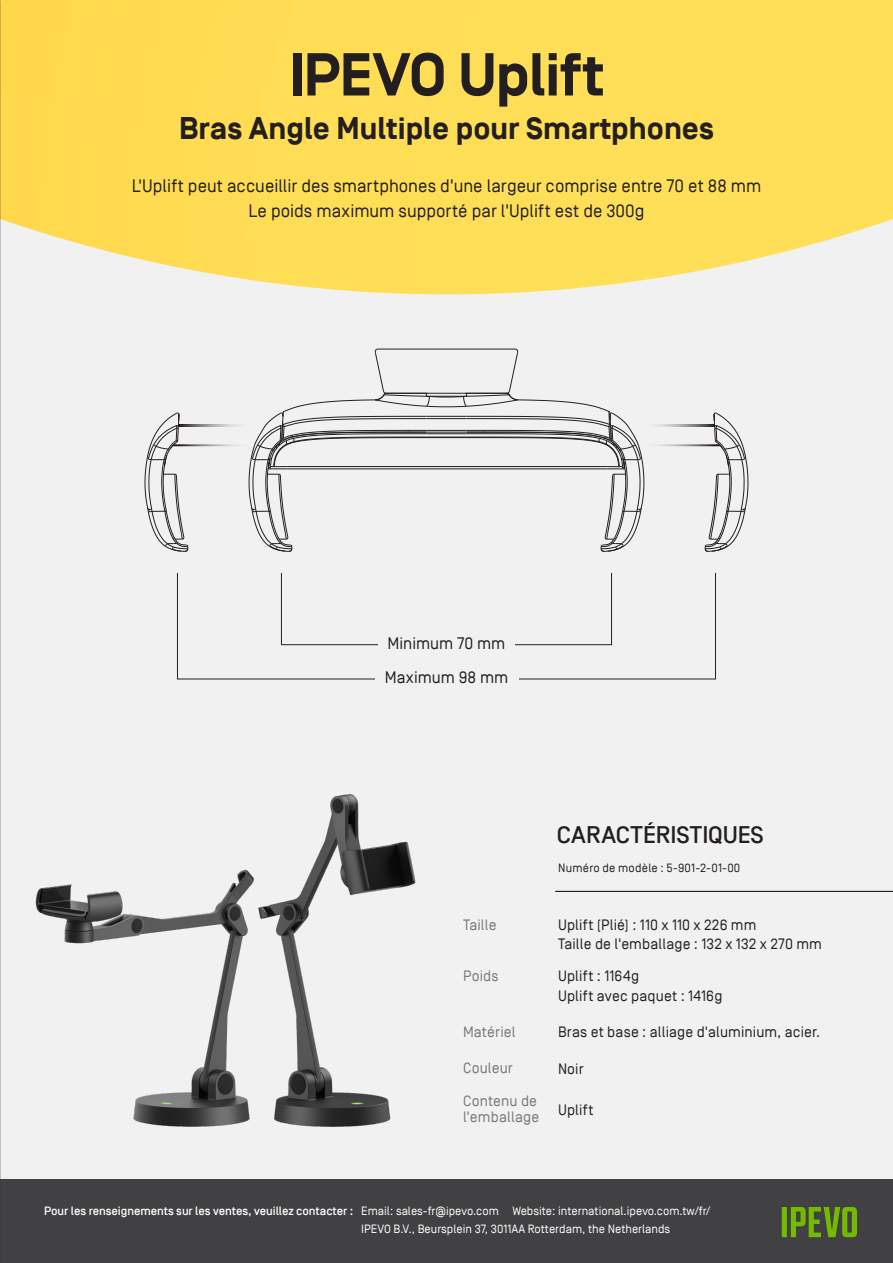
<style>
.page{position:relative;width:893px;height:1263px;background:#fff}
.page>*{position:absolute;margin:0;border:0;box-sizing:border-box;transform-origin:0 0}
.t1{font:700 60.45px "Simplon Norm";letter-spacing:-.015em;color:#231f20}
.t2{font:700 31.2px "Simplon Norm";color:#231f20}
.t3{font:500 24px "Simplon Norm";letter-spacing:-.005em;color:#231f20}
.t4{font:18px/25px "Simplon Norm";color:#231f20;text-align:center}
.t5{font:16.65px/34.2px "Simplon Norm";color:#231f20}
.t6{font:15px/19.5px "Simplon Norm";letter-spacing:.01em;color:#231f20}
.t7{font:15px/16.5px "Simplon Norm";letter-spacing:.01em;color:#77787b}
.t8{font:12px "Simplon Norm";color:#fff}
.t9{font:500 12px "Simplon Norm";letter-spacing:-.005em;color:#fff}
.t10{font:12px "Simplon Norm";letter-spacing:.02em;color:#231f20}
</style>
<div class="page">
<div style="left:0;top:105px;width:893px;height:1097px;background:#f2f1f1"></div>
<svg style="left:0;top:1px;width:892px;height:316px;background:#fce06c"></svg>
<img style="left:0;top:852px;width:130px;height:292px">
<img style="left:130px;top:794px;width:448px;height:333px">
<hr style="left:555px;top:891px;width:338px;height:1px;background:#000">
<div style="left:281px;top:573px;width:331px;height:72px;border:1px solid #231f20"></div>
<div style="left:378px;top:632px;width:137px;height:21px;background:#f2f1f1"></div>
<svg style="left:144px;top:348px;width:605px;height:204px"></svg>
<div style="left:0;top:1180px;width:893px;height:83px;background:#414042"></div>
<svg style="left:782px;top:1207px;width:75px;height:30px"></svg>
<hr style="left:892px;top:0;width:1px;height:1263px;background:#383838">
<hr style="left:0;top:0;width:893px;height:1px;background:#383838">
<h1 class="t1" style="left:289px;top:42px;width:317px">IPEVO Uplift</h1>
<h2 class="t2" style="left:179px;top:112px;width:536px">Bras Angle Multiple pour Smartphones</h2>
<p class="t4" style="left:132px;top:174px;width:631px">L'Uplift peut accueillir des smartphones d'une largeur comprise entre 70 et 88 mm<br>Le poids maximum supporté par l'Uplift est de 300g</p>
<p class="t5" style="left:385px;top:626px;width:125px">Minimum 70 mm<br>Maximum 98 mm</p>
<p class="t7" style="left:463px;top:917px;width:35px">Taille</p>
<p class="t7" style="left:463px;top:968px;width:37px">Poids</p>
<h3 class="t3" style="left:557px;top:822px;width:208px">CARACTÉRISTIQUES</h3>
<p class="t10" style="left:558px;top:861px;width:184px">Numéro de modèle : 5-901-2-01-00</p>
<p class="t6" style="left:558px;top:915px;width:265px">Uplift (Plié) : 110 x 110 x 226 mm<br>Taille de l'emballage : 132 x 132 x 270 mm</p>
<p class="t6" style="left:558px;top:966px;width:166px">Uplift : 1164g<br>Uplift avec paquet : 1416g</p>
<p class="t7" style="left:463px;top:1024px;width:54px">Matériel</p>
<p class="t6" style="left:558px;top:1022px;width:264px">Bras et base : alliage d'aluminium, acier.</p>
<p class="t7" style="left:463px;top:1060px;width:51px">Couleur</p>
<p class="t6" style="left:558px;top:1059px;width:27px">Noir</p>
<p class="t6" style="left:558px;top:1100px;width:37px">Uplift</p>
<p class="t7" style="left:463px;top:1093px;width:78px">Contenu de l'emballage</p>
<p class="t9" style="left:44px;top:1204px;width:311px">Pour les renseignements sur les ventes, veuillez contacter :</p>
<p class="t8" style="left:361px;top:1205px;width:351px">Email: sales-fr@ipevo.com Website: international.ipevo.com.tw/fr/</p>
<p class="t8" style="left:361px;top:1223px;width:310px">IPEVO B.V., Beursplein 37, 3011AA Rotterdam, the Netherlands</p>
</div>
